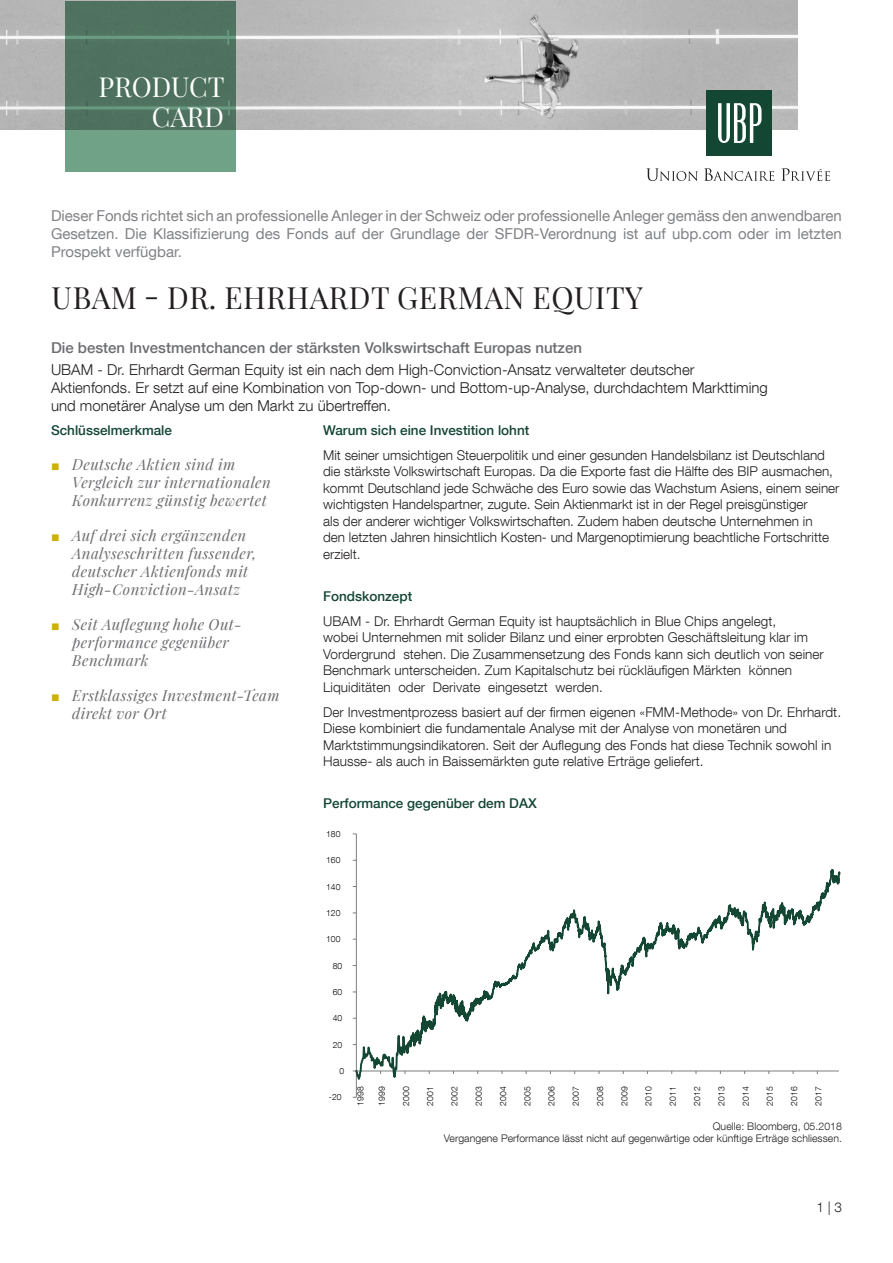
<style>
.page{position:relative;width:893px;height:1263px;background:#fff}
.page>*{position:absolute;margin:0;border:0;box-sizing:border-box;transform-origin:0 0}
.nom_du_fonds{font:30px "Playfair Display";letter-spacing:.02em;color:#231f20}
.t1{font:27px "Playfair Display";color:#fff}
.t2{font:italic 15px/18px "Playfair Display";letter-spacing:.025em;color:#6c6d70}
.Texte_Intro{font:300 15px "Helvetica Neue LT Com";color:#231f20}
.For_qualified_invest{font:15px/18px "Helvetica Neue LT Com";color:#808285;text-align:justify}
.Texte_Intro_65{font:500 15px "Helvetica Neue LT Com";color:#6c6d70}
.Texte{font:300 13.5px/16.5px "Helvetica Neue LT Com";letter-spacing:.005em;color:#231f20}
.Titre_Niv_2{font:500 13.5px "Helvetica Neue LT Com";color:#144634}
.Sources{font:300 10.5px/12.6px "Helvetica Neue LT Com";letter-spacing:.005em;color:#231f20;text-align:right}
.t3{font:300 8.55px "Helvetica Neue LT Com";color:#000001}
.s1{font-family:"Arial";font-style:normal;font-size:14.25px;color:#ceb000}
</style>
<div class="page">
<img style="left:0;top:0;width:797px;height:130px">
<svg style="left:65px;top:1px;width:170px;height:170px;background:#577f69"></svg>
<svg style="left:646px;top:168px;width:52px;height:13px"></svg>
<svg style="left:704px;top:168px;width:70px;height:13px"></svg>
<svg style="left:781px;top:168px;width:49px;height:13px"></svg>
<div style="left:706px;top:90px;width:66px;height:66px;background:#144634"></div>
<svg style="left:718px;top:103px;width:43px;height:40px"></svg>
<svg style="left:353px;top:833px;width:488px;height:265px"></svg>
<p class="t1" style="left:99px;top:66px;width:128px">PRODUCT</p>
<p class="t1" style="left:152px;top:96px;width:74px">CARD</p>
<p class="For_qualified_invest" style="left:51px;top:206px;width:792px">Dieser Fonds richtet sich an professionelle Anleger in der Schweiz oder professionelle Anleger gemäss den anwendbaren Gesetzen. Die Klassifizierung des Fonds auf der Grundlage der SFDR-Verordnung ist auf ubp.com oder im letzten Prospekt verfügbar.</p>
<p class="nom_du_fonds" style="left:52px;top:274px;width:593px">UBAM - DR. EHRHARDT GERMAN EQUITY</p>
<p class="Texte_Intro_65" style="left:51px;top:338px;width:533px">Die besten Investmentchancen der stärksten Volkswirtschaft Europas nutzen</p>
<p class="Texte_Intro" style="left:51px;top:361px;width:645px">UBAM - Dr. Ehrhardt German Equity ist ein nach dem High-Conviction-Ansatz verwalteter deutscher</p>
<p class="Texte_Intro" style="left:51px;top:379px;width:718px">Aktienfonds. Er setzt auf eine Kombination von Top-down- und Bottom-up-Analyse, durchdachtem Markttiming</p>
<p class="Texte_Intro" style="left:51px;top:397px;width:342px">und monetärer Analyse um den Markt zu übertreffen.</p>
<p class="Titre_Niv_2" style="left:323px;top:422px;width:208px">Warum sich eine Investition lohnt</p>
<p class="Texte" style="left:323px;top:447px;width:518px">Mit seiner umsichtigen Steuerpolitik und einer gesunden Handelsbilanz ist Deutschland die stärkste Volkswirtschaft Europas. Da die Exporte fast die Hälfte des BIP ausmachen, kommt Deutschland jede Schwäche des Euro sowie das Wachstum Asiens, einem seiner wichtigsten Handelspartner, zugute. Sein Aktienmarkt ist in der Regel preisgünstiger<br>als der anderer wichtiger Volkswirtschaften. Zudem haben deutsche Unternehmen in<br>den letzten Jahren hinsichtlich Kosten- und Margenoptimierung beachtliche Fortschritte erzielt.</p>
<p class="Titre_Niv_2" style="left:323px;top:588px;width:91px">Fondskonzept</p>
<p class="Texte" style="left:323px;top:613px;width:502px">UBAM - Dr. Ehrhardt German Equity ist hauptsächlich in Blue Chips angelegt,<br>wobei Unternehmen mit solider Bilanz und einer erprobten Geschäftsleitung klar im Vordergrund stehen. Die Zusammensetzung des Fonds kann sich deutlich von seiner Benchmark unterscheiden. Zum Kapitalschutz bei rückläufigen Märkten können Liquiditäten oder Derivate eingesetzt werden.</p>
<p class="Texte" style="left:323px;top:704px;width:519px">Der Investmentprozess basiert auf der firmen eigenen «FMM-Methode» von Dr. Ehrhardt.<br>Diese kombiniert die fundamentale Analyse mit der Analyse von monetären und Marktstimmungsindikatoren. Seit der Auflegung des Fonds hat diese Technik sowohl in Hausse- als auch in Baissemärkten gute relative Erträge geliefert.</p>
<p class="Titre_Niv_2" style="left:323px;top:795px;width:215px">Performance gegenüber dem DAX</p>
<p class="Titre_Niv_2" style="left:51px;top:422px;width:123px">Schlüsselmerkmale</p>
<p class="t2" style="left:72px;top:454px;width:200px;text-indent:-21px"><span class="s1">■</span> Deutsche Aktien sind im<br>Vergleich zur internationalen<br>Konkurrenz günstig bewertet</p>
<p class="t2" style="left:72px;top:525px;width:186px;text-indent:-21px"><span class="s1">■</span> Auf drei sich ergänzenden<br>Analyseschritten fussender, deutscher Aktienfonds mit<br>High-Conviction-Ansatz</p>
<p class="t2" style="left:72px;top:614px;width:171px;text-indent:-21px"><span class="s1">■</span> Seit Auflegung hohe Out&shy;performance gegenüber<br>Benchmark</p>
<p class="t2" style="left:72px;top:685px;width:209px;text-indent:-21px"><span class="s1">■</span> Erstklassiges Investment-Team direkt vor Ort</p>
<p class="t3" style="left:326px;top:829px;width:16px">180</p>
<p class="t3" style="left:326px;top:855px;width:16px">160</p>
<p class="t3" style="left:326px;top:881px;width:16px">140</p>
<p class="t3" style="left:326px;top:908px;width:16px">120</p>
<p class="t3" style="left:326px;top:934px;width:16px">100</p>
<p class="t3" style="left:333px;top:960px;width:11px">80</p>
<p class="t3" style="left:333px;top:987px;width:11px">60</p>
<p class="t3" style="left:333px;top:1013px;width:11px">40</p>
<p class="t3" style="left:333px;top:1039px;width:11px">20</p>
<p class="t3" style="left:339px;top:1066px;width:6px">0</p>
<p class="t3" style="left:329px;top:1092px;width:14px">-20</p>
<p class="t3" style="left:355px;top:1105px;width:21px;rotate:-90deg">1998</p>
<p class="t3" style="left:376px;top:1105px;width:21px;rotate:-90deg">1999</p>
<p class="t3" style="left:401px;top:1105px;width:21px;rotate:-90deg">2000</p>
<p class="t3" style="left:425px;top:1105px;width:21px;rotate:-90deg">2001</p>
<p class="t3" style="left:449px;top:1105px;width:21px;rotate:-90deg">2002</p>
<p class="t3" style="left:473px;top:1105px;width:21px;rotate:-90deg">2003</p>
<p class="t3" style="left:498px;top:1105px;width:21px;rotate:-90deg">2004</p>
<p class="t3" style="left:522px;top:1105px;width:21px;rotate:-90deg">2005</p>
<p class="t3" style="left:546px;top:1105px;width:21px;rotate:-90deg">2006</p>
<p class="t3" style="left:571px;top:1105px;width:21px;rotate:-90deg">2007</p>
<p class="t3" style="left:595px;top:1105px;width:21px;rotate:-90deg">2008</p>
<p class="t3" style="left:619px;top:1105px;width:21px;rotate:-90deg">2009</p>
<p class="t3" style="left:643px;top:1105px;width:21px;rotate:-90deg">2010</p>
<p class="t3" style="left:668px;top:1105px;width:21px;rotate:-90deg">2011</p>
<p class="t3" style="left:692px;top:1105px;width:21px;rotate:-90deg">2012</p>
<p class="t3" style="left:716px;top:1105px;width:21px;rotate:-90deg">2013</p>
<p class="t3" style="left:740px;top:1105px;width:21px;rotate:-90deg">2014</p>
<p class="t3" style="left:765px;top:1105px;width:21px;rotate:-90deg">2015</p>
<p class="t3" style="left:789px;top:1105px;width:21px;rotate:-90deg">2016</p>
<p class="t3" style="left:813px;top:1105px;width:21px;rotate:-90deg">2017</p>
<p class="Sources" style="left:444px;top:1119px;width:400px">Quelle: Bloomberg, 05.2018<br>Vergangene Performance lässt nicht auf gegenwärtige oder künftige Erträge schliessen.</p>
<p class="Texte" style="left:816px;top:1199px;width:27px">1 | 3</p>
</div>
